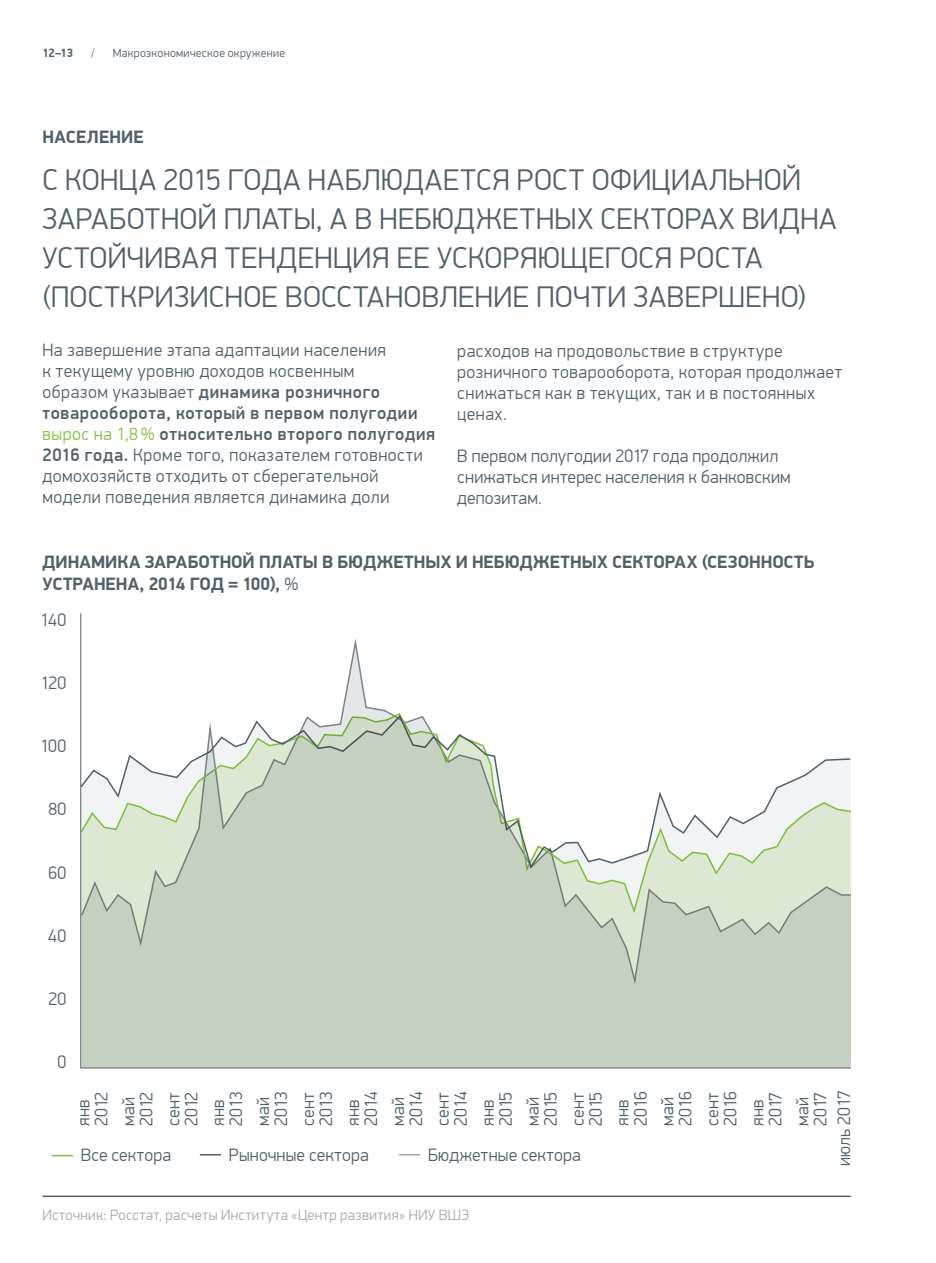
<style>
.page{position:relative;width:936px;height:1263px;background:#fff}
.page>*{position:absolute;margin:0;border:0;box-sizing:border-box;transform-origin:0 0}
._001_zag-2{font:300 30px/39px "PF Din Display Pro";letter-spacing:.015em;color:#536069}
._004_TXT_ok{font:300 18px/21px "PF Din Display Pro";letter-spacing:.025em;color:#536069}
._002_text_TT_bold{font:700 18px/22.5px "PF Din Display Pro";letter-spacing:.005em;color:#536069}
._005_grafic_light{font:300 18px "PF Din Display Pro";letter-spacing:.01em;color:#536069}
._004_TXT_ok-2{font:300 18px/18px "PF Din Display Pro";letter-spacing:.005em;color:#536069}
.snoska{font:300 15px "PF Din Display Pro";letter-spacing:.02em;color:#a8a9a9}
.t1{font:300 12px "PF Din Display Pro";letter-spacing:.025em;color:#536069}
.t2{font:700 12px "PF Din Display Pro";color:#536069}
.s1{font-weight:500}
.s2{color:#85c33f}
.s3{font-weight:300}
</style>
<div class="page">
<svg style="left:52px;top:1155px;width:21px;height:1px"></svg>
<svg style="left:200px;top:1154px;width:21px;height:1px"></svg>
<svg style="left:399px;top:1154px;width:21px;height:1px"></svg>
<hr style="left:43px;top:1195px;width:807px;height:2px;background:#536069">
<svg style="left:81px;top:714px;width:769px;height:354px;fill:#c5d0c0"></svg>
<hr style="left:81px;top:1068px;width:769px;height:1px;background:#536069">
<hr style="left:80px;top:613px;width:1px;height:455px;background:#536069">
<p class="t2" style="left:43px;top:46px;width:32px">12–13</p>
<p class="t1" style="left:91px;top:46px;width:5px">/</p>
<p class="t1" style="left:113px;top:46px;width:174px">Макроэкономическое окружение</p>
<p class="_002_text_TT_bold" style="left:43px;top:126px;width:103px">НАСЕЛЕНИЕ</p>
<p class="_001_zag-2" style="left:42px;top:161px;width:795px">С КОНЦА 2015 ГОДА НАБЛЮДАЕТСЯ РОСТ ОФИЦИАЛЬНОЙ ЗАРАБОТНОЙ ПЛАТЫ, А В НЕБЮДЖЕТНЫХ СЕКТОРАХ ВИДНА УСТОЙЧИВАЯ ТЕНДЕНЦИЯ ЕЕ УСКОРЯЮЩЕГОСЯ РОСТА (ПОСТКРИЗИСНОЕ ВОССТАНОВЛЕНИЕ ПОЧТИ ЗАВЕРШЕНО)</p>
<p class="_004_TXT_ok" style="left:43px;top:340px;width:394px">На завершение этапа адаптации населения<br>к текущему уровню доходов косвенным<br>образом указывает <span class="s1">динамика розничного товарооборота, который в первом полугодии </span><span class="s2">вырос на 1,8 %</span> <span class="s1">относительно второго полугодия 2016 года.</span> Кроме того, показателем готовности домохозяйств отходить от сберегательной модели поведения является динамика доли</p>
<p class="_004_TXT_ok" style="left:457px;top:340px;width:386px">расходов на продовольствие в структуре розничного товарооборота, которая продолжает снижаться как в текущих, так и в постоянных ценах.</p>
<p class="_004_TXT_ok" style="left:457px;top:445px;width:335px">В первом полугодии 2017 года продолжил снижаться интерес населения к банковским депозитам.</p>
<p class="_002_text_TT_bold" style="left:43px;top:551px;width:773px">ДИНАМИКА ЗАРАБОТНОЙ ПЛАТЫ В БЮДЖЕТНЫХ И НЕБЮДЖЕТНЫХ СЕКТОРАХ (СЕЗОННОСТЬ<br>УСТРАНЕНА, 2014 ГОД = 100), <span class="s3">%</span></p>
<p class="_004_TXT_ok" style="left:40px;top:609px;width:27px">140</p>
<p class="_004_TXT_ok" style="left:40px;top:672px;width:27px">120</p>
<p class="_004_TXT_ok" style="left:40px;top:736px;width:27px">100</p>
<p class="_004_TXT_ok" style="left:48px;top:799px;width:19px">80</p>
<p class="_004_TXT_ok" style="left:48px;top:862px;width:19px">60</p>
<p class="_004_TXT_ok" style="left:48px;top:925px;width:19px">40</p>
<p class="_004_TXT_ok" style="left:48px;top:989px;width:19px">20</p>
<p class="_004_TXT_ok" style="left:57px;top:1052px;width:10px">0</p>
<p class="_004_TXT_ok" style="left:75px;top:1125px;width:35px;line-height:18px;rotate:-90deg">янв<br>2012</p>
<p class="_004_TXT_ok" style="left:119px;top:1125px;width:35px;line-height:18px;rotate:-90deg">май<br>2012</p>
<p class="_004_TXT_ok-2" style="left:164px;top:1125px;width:35px;rotate:-90deg">сент<br>2012</p>
<p class="_004_TXT_ok" style="left:209px;top:1125px;width:36px;line-height:18px;rotate:-90deg">янв<br>2013</p>
<p class="_004_TXT_ok" style="left:254px;top:1125px;width:36px;line-height:18px;rotate:-90deg">май<br>2013</p>
<p class="_004_TXT_ok-2" style="left:299px;top:1125px;width:36px;rotate:-90deg">сент<br>2013</p>
<p class="_004_TXT_ok" style="left:344px;top:1125px;width:36px;line-height:18px;rotate:-90deg">янв<br>2014</p>
<p class="_004_TXT_ok" style="left:389px;top:1125px;width:36px;line-height:18px;rotate:-90deg">май<br>2014</p>
<p class="_004_TXT_ok-2" style="left:434px;top:1125px;width:36px;rotate:-90deg">сент<br>2014</p>
<p class="_004_TXT_ok" style="left:479px;top:1125px;width:35px;line-height:18px;rotate:-90deg">янв<br>2015</p>
<p class="_004_TXT_ok" style="left:524px;top:1125px;width:35px;line-height:18px;rotate:-90deg">май<br>2015</p>
<p class="_004_TXT_ok-2" style="left:569px;top:1125px;width:35px;rotate:-90deg">сент<br>2015</p>
<p class="_004_TXT_ok" style="left:613px;top:1125px;width:36px;line-height:18px;rotate:-90deg">янв<br>2016</p>
<p class="_004_TXT_ok" style="left:658px;top:1125px;width:36px;line-height:18px;rotate:-90deg">май<br>2016</p>
<p class="_004_TXT_ok-2" style="left:703px;top:1125px;width:36px;rotate:-90deg">сент<br>2016</p>
<p class="_004_TXT_ok" style="left:748px;top:1125px;width:35px;line-height:18px;rotate:-90deg">янв<br>2017</p>
<p class="_004_TXT_ok" style="left:793px;top:1125px;width:35px;line-height:18px;rotate:-90deg">май<br>2017</p>
<p class="_005_grafic_light" style="left:81px;top:1144px;width:92px">Все сектора</p>
<p class="_005_grafic_light" style="left:229px;top:1144px;width:141px">Рыночные сектора</p>
<p class="_005_grafic_light" style="left:428px;top:1144px;width:154px">Бюджетные сектора</p>
<p class="_004_TXT_ok" style="left:833px;top:1166px;width:77px;rotate:-90deg">июль 2017</p>
<p class="snoska" style="left:43px;top:1207px;width:428px">Источник: Росстат, расчеты Института «Центр развития» НИУ ВШЭ</p>
</div>
